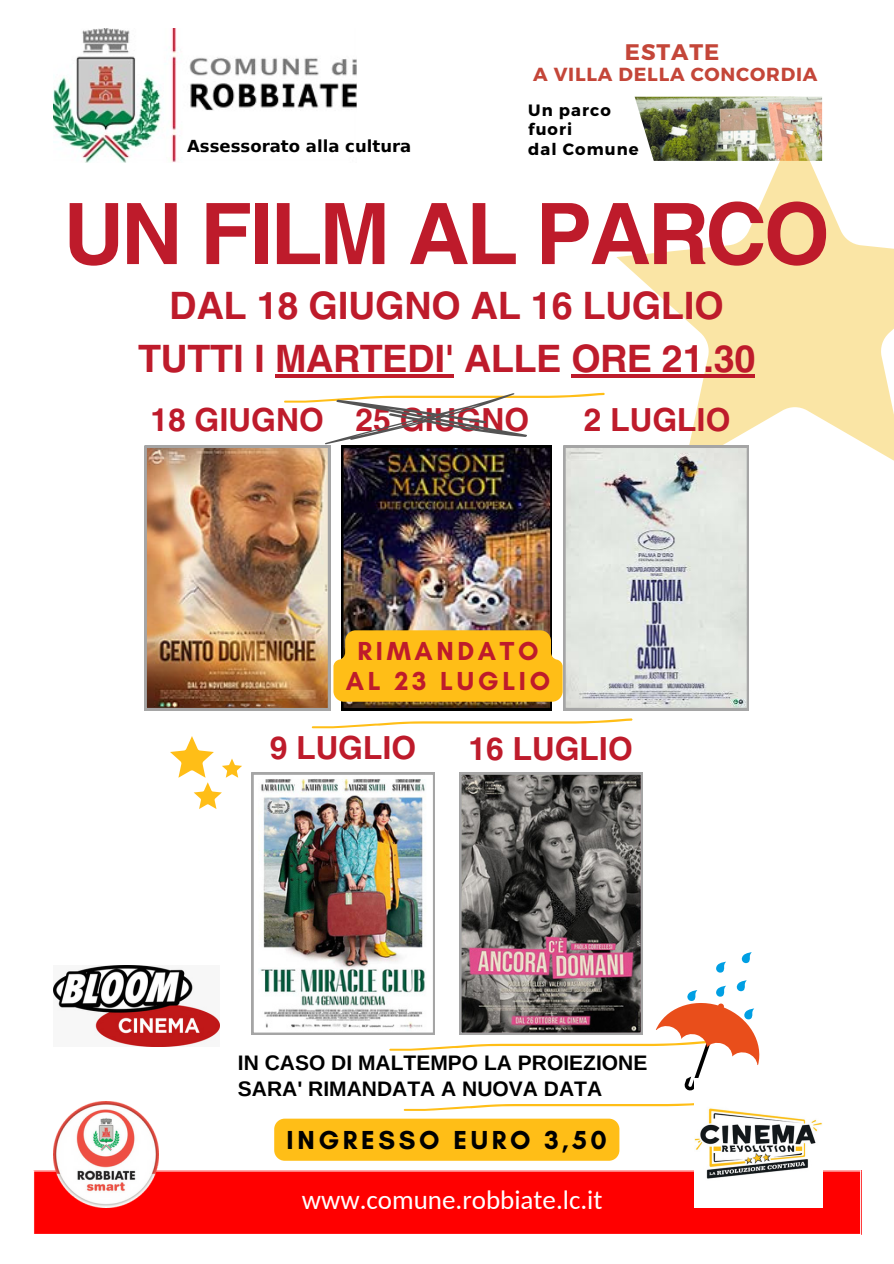
<style>
.page{position:relative;width:894px;height:1264px;background:#fff}
.page>*{position:absolute;margin:0;border:0;box-sizing:border-box;transform-origin:0 0}
.t1{font:700 84px "Helios";letter-spacing:-.035em;color:#be1b2b}
.t2{font:700 37.35px/52.8px "Helios";letter-spacing:-.005em;color:#be1b2b;text-align:center}
.t3{font:700 31.5px "Helios";color:#be1b2b}
.t4{font:27px "Carlito";color:#fff}
.t5{font:700 26.55px/29.2px "Glacial Indifference";letter-spacing:.135em;color:#be1b2b;text-align:center}
.t6{font:700 26.55px "Glacial Indifference";letter-spacing:.135em;color:#000}
.t7{font:700 22.5px "Montserrat";letter-spacing:.04em;color:#c44639}
.t8{font:700 21px/25.8px "Arimo";color:#000}
.t9{font:700 18.9px "Montserrat";letter-spacing:.04em;color:#c44639}
.t10{font:700 16.5px "DejaVu Sans";color:#000}
.t11{font:700 16.35px "Montserrat";letter-spacing:.065em;color:#000}
</style>
<div class="page">
<img style="left:53px;top:28px;width:304px;height:135px">
<img style="left:634px;top:97px;width:187px;height:30px">
<div style="left:33px;top:1170px;width:827px;height:64px;background:#f00"></div>
<hr style="left:33px;top:1170px;width:827px;height:1px;background:#fff">
<hr style="left:859px;top:1170px;width:2px;height:64px;background:#fff">
<hr style="left:33px;top:1233px;width:827px;height:1px;background:#fff">
<hr style="left:33px;top:1170px;width:1px;height:64px;background:#fff">
<img style="left:53px;top:1101px;width:105px;height:105px">
<svg style="left:716px;top:961px;width:9px;height:12px"></svg>
<svg style="left:741px;top:952px;width:10px;height:11px"></svg>
<svg style="left:389px;top:980px;width:371px;height:110px"></svg>
<svg style="left:403px;top:1103px;width:291px;height:7px"></svg>
<svg style="left:312px;top:718px;width:320px;height:10px"></svg>
<svg style="left:170px;top:736px;width:72px;height:73px"></svg>
<svg style="left:616px;top:127px;width:277px;height:340px;fill:#fae5a5"></svg>
<img style="left:53px;top:965px;width:166px;height:81px">
<img style="left:694px;top:1078px;width:128px;height:129px">
<svg style="left:459px;top:772px;width:183px;height:262px;background:#6d6162"></svg>
<img style="left:251px;top:772px;width:184px;height:262px">
<hr style="left:275px;top:374px;width:178px;height:3px;background:#be1b2b">
<hr style="left:571px;top:374px;width:184px;height:3px;background:#be1b2b">
<div style="left:274px;top:1118px;width:345px;height:42px;background:#ffbe17"></div>
<svg style="left:563px;top:446px;width:185px;height:264px;background:#d2d6d4"></svg>
<img style="left:341px;top:446px;width:210px;height:264px">
<img style="left:145px;top:446px;width:185px;height:264px">
<svg style="left:284px;top:393px;width:320px;height:51px"></svg>
<div style="left:333px;top:630px;width:229px;height:71px;background:#ffbe17"></div>
<p class="t10" style="left:187px;top:137px;width:226px">Assessorato alla cultura</p>
<h6 class="t7" style="left:624px;top:37px;width:96px">ESTATE</h6>
<h6 class="t9" style="left:533px;top:62px;width:286px">A VILLA DELLA CONCORDIA</h6>
<p class="t11" style="left:528px;top:99px;width:84px">Un parco</p>
<p class="t11" style="left:528px;top:119px;width:46px">fuori</p>
<p class="t11" style="left:528px;top:139px;width:112px">dal Comune</p>
<h4 class="t1" style="left:64px;top:181px;width:767px">UN FILM AL PARCO</h4>
<p class="t2" style="left:138px;top:278px;width:619px">DAL 18 GIUGNO AL 16 LUGLIO<br>TUTTI I MARTEDI' ALLE ORE 21.30</p>
<h3 class="t3" style="left:150px;top:400px;width:175px">18 GIUGNO</h3>
<h3 class="t3" style="left:583px;top:400px;width:148px">2 LUGLIO</h3>
<p class="t3" style="left:355px;top:400px;width:175px">25 GIUGNO</p>
<p class="t5" style="left:346px;top:636px;width:206px">RIMANDATO<br>AL 23 LUGLIO</p>
<h3 class="t3" style="left:270px;top:727px;width:148px">9 LUGLIO</h3>
<h3 class="t3" style="left:468px;top:728px;width:166px">16 LUGLIO</h3>
<p class="t8" style="left:238px;top:1050px;width:411px">IN CASO DI MALTEMPO LA PROIEZIONE<br>SARA' RIMANDATA A NUOVA DATA</p>
<h3 class="t6" style="left:286px;top:1123px;width:322px">INGRESSO EURO 3,50</h3>
<p class="t4" style="left:302px;top:1188px;width:302px">www.comune.robbiate.lc.it</p>
</div>
